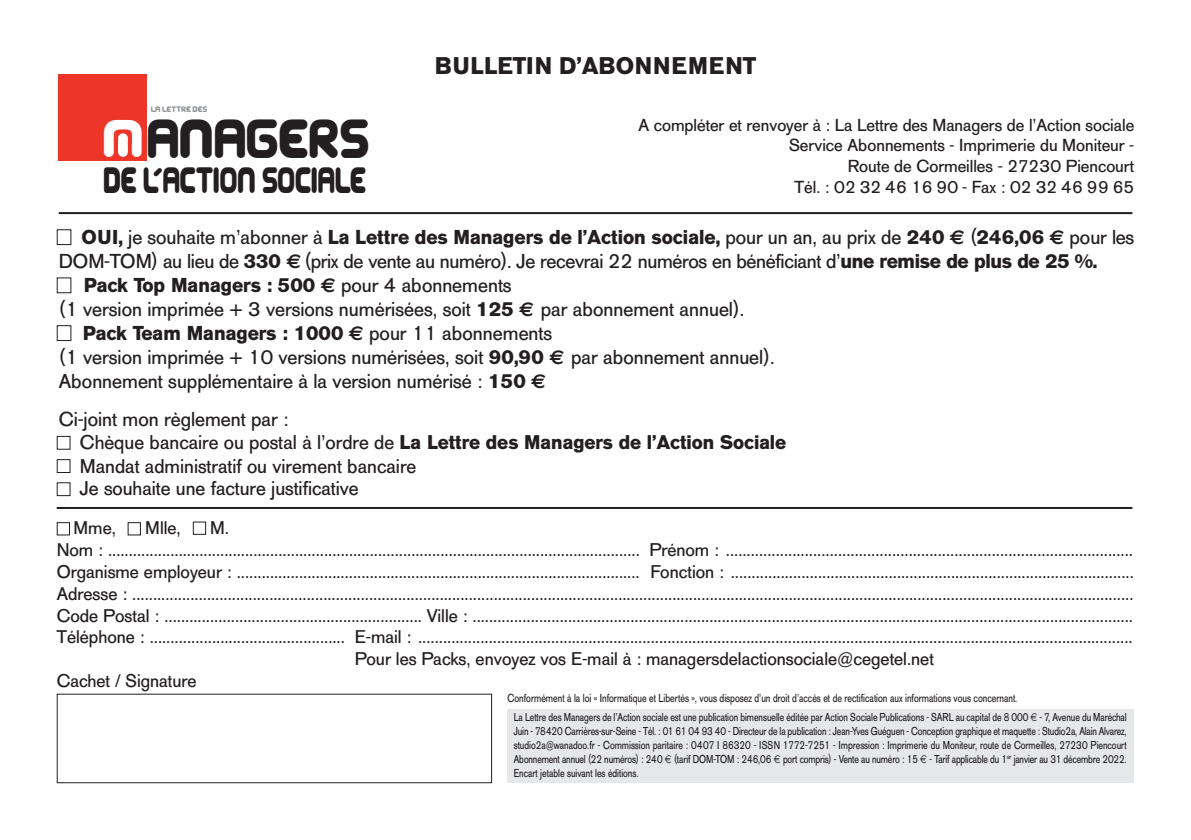
<style>
.page{position:relative;width:1191px;height:840px;background:#fff}
.page>*{position:absolute;margin:0;border:0;box-sizing:border-box;transform-origin:0 0}
.t1{font:48.2px "BD Wurst";color:#231f20;scale:.93 1}
.t2{font:46.2px "BD Wurst";color:#fff}
.t3{font:32px "BD Wurst";color:#231f20;scale:.74 1}
.t4{font:700 23.8px "AG Old Face";letter-spacing:.03em;color:#231f20}
.t5{font:20px "AG Old Face";color:#231f20}
.t6{font:700 20px "AG Old Face";color:#231f20}
.t7{font:19.6px/22.8px "AG Old Face";color:#231f20}
.t8{font:18.2px "AG Old Face";color:#231f20}
.t9{font:17.2px/20.6px "AG Old Face";color:#231f20;text-align:right}
.t10{font:11.4px/13.8px "AG Old Face";color:#231f20;text-align:justify;scale:.8 1}
.t11{font:7px "BD Wurst";color:#939598}
.s1{font-weight:400}
.s2{font-family:"Euro Sans"}
.s3{font-weight:700}
.s4{font-family:"Euro Sans";font-weight:700}
</style>
<div class="page">
<div style="left:59px;top:74px;width:88px;height:86px;background:#ee3529"></div>
<div style="left:118px;top:146px;width:10px;height:11px;background:#fff;border-radius:5px"></div>
<div style="left:118px;top:133px;width:10px;height:21px;background:#fff;border-radius:5px"></div>
<div style="left:57px;top:229px;width:14px;height:16px;border:1px solid #231f20"></div>
<div style="left:57px;top:277px;width:14px;height:16px;border:1px solid #231f20"></div>
<div style="left:57px;top:325px;width:14px;height:16px;border:1px solid #231f20"></div>
<hr style="left:57px;top:506px;width:1075px;height:2px;background:#231f20">
<div style="left:507px;top:709px;width:627px;height:73px;background:#e6e7e9"></div>
<hr style="left:59px;top:212px;width:1073px;height:2px;background:#231f20">
<div style="left:128px;top:522px;width:13px;height:13px;border:1px solid #231f20"></div>
<div style="left:57px;top:522px;width:13px;height:13px;border:1px solid #231f20"></div>
<div style="left:193px;top:521px;width:13px;height:13px;border:1px solid #231f20"></div>
<div style="left:57px;top:459px;width:14px;height:13px;border:1px solid #231f20"></div>
<div style="left:57px;top:482px;width:14px;height:14px;border:1px solid #231f20"></div>
<h3 class="t4" style="left:435px;top:57px;width:323px">BULLETIN D’ABONNEMENT</h3>
<p class="t11" style="left:151px;top:107px;width:58px">LA LETTRE DES</p>
<h2 class="t2" style="left:104px;top:120px;width:61px">M <sub>,</sub></h2>
<p class="t9" style="left:638px;top:116px;width:497px">A compléter et renvoyer à : La Lettre des Managers de l’Action sociale Service Abonnements - Imprimerie du Moniteur -<br>Route de Cormeilles - 27230 Piencourt<br>Tél. : 02 32 46 16 90 - Fax : 02 32 46 99 65</p>
<h1 class="t1" style="left:148px;top:119px;width:239px">ANAGERS</h1>
<h3 class="t3" style="left:104px;top:168px;width:356px">DE L ACTION SOCIALE</h3>
<p class="t6" style="left:82px;top:230px;width:1054px">OUI, <span class="s1">je souhaite m’abonner à</span> La Lettre des Managers de l’Action sociale, <span class="s1">pour un an, au prix de</span> 240 <span class="s2">€</span> <span class="s1">(</span>246,06 <span class="s2">€</span> <span class="s1">pour les</span></p>
<p class="t5" style="left:59px;top:254px;width:1040px">DOM-TOM) au lieu de <span class="s3">330</span> <span class="s4">€</span> (prix de vente au numéro). Je recevrai 22 numéros en bénéficiant d’<span class="s3">une remise de plus de 25 %.</span></p>
<p class="t6" style="left:84px;top:277px;width:429px">Pack Top Managers : 500 <span class="s2">€</span> <span class="s1">pour 4 abonnements</span></p>
<p class="t5" style="left:59px;top:301px;width:687px">(1 version imprimée + 3 versions numérisées, soit <span class="s3">125</span> <span class="s4">€</span> par abonnement annuel).</p>
<p class="t6" style="left:83px;top:325px;width:471px">Pack Team Managers : 1000 <span class="s2">€</span> <span class="s1">pour 11 abonnements</span></p>
<p class="t5" style="left:59px;top:349px;width:717px">(1 version imprimée + 10 versions numérisées, soit <span class="s3">90,90</span> <span class="s4">€</span> par abonnement annuel).</p>
<p class="t5" style="left:59px;top:373px;width:489px">Abonnement supplémentaire à la version numérisé : <span class="s3">150</span> <span class="s4">€</span></p>
<p class="t5" style="left:59px;top:411px;width:231px">Ci-joint mon règlement par :</p>
<p class="t7" style="left:80px;top:433px;width:708px">Chèque bancaire ou postal à l’ordre de <span class="s3">La Lettre des Managers de l’Action Sociale<br></span>Mandat administratif ou virement bancaire<br>Je souhaite une facture justificative</p>
<p class="t8" style="left:74px;top:521px;width:44px">Mme,</p>
<p class="t8" style="left:145px;top:521px;width:37px">Mlle,</p>
<p class="t8" style="left:210px;top:521px;width:20px">M.</p>
<p class="t8" style="left:57px;top:543px;width:1077px">Nom : ................................................................................................................................ Prénom : ..................................................................................................</p>
<p class="t8" style="left:57px;top:565px;width:1078px">Organisme employeur : ................................................................................................. Fonction : .................................................................................................</p>
<p class="t8" style="left:57px;top:586px;width:1078px">Adresse : .................................................................................................................................................................................................................................................</p>
<p class="t8" style="left:57px;top:608px;width:1077px">Code Postal : .............................................................. Ville : ...............................................................................................................................................................</p>
<p class="t8" style="left:57px;top:630px;width:1077px">Téléphone : ............................................... E-mail : ............................................................................................................................................................................</p>
<p class="t8" style="left:355px;top:652px;width:580px">Pour les Packs, envoyez vos E-mail à : managersdelactionsociale@cegetel.net</p>
<p class="t8" style="left:57px;top:673px;width:141px">Cachet / Signature</p>
<p class="t10" style="left:507px;top:691px;width:639px">Conformément à la loi « Informatique et Libertés », vous disposez d’un droit d’accés et de rectification aux informations vous concernant.</p>
<p class="t10" style="left:514px;top:711px;width:767px">La Lettre des Managers de l’Action sociale est une publication bimensuelle éditée par Action Sociale Publications - SARL au capital de 8 000 <span class="s2">€</span> - 7, Avenue du Maréchal Juin - 78420 Carrières-sur-Seine - Tél. : 01 61 04 93 40 - Directeur de la publication : Jean-Yves Guéguen - Conception graphique et maquette : Studio2a, Alain Alvarez, studio2a@wanadoo.fr - Commission paritaire : 0407 I 86320 - ISSN 1772-7251 - Impression : Imprimerie du Moniteur, route de Cormeilles, 27230 Piencourt Abonnement annuel (22 numéros) : 240 <span class="s2">€</span> (tarif DOM-TOM : 246,06 <span class="s2">€</span> port compris) - Vente au numéro : 15 <span class="s2">€</span> - Tarif applicable du 1<sup>er</sup> janvier au 31 décembre 2022.<br>Encart jetable suivant les éditions.</p>
</div>
